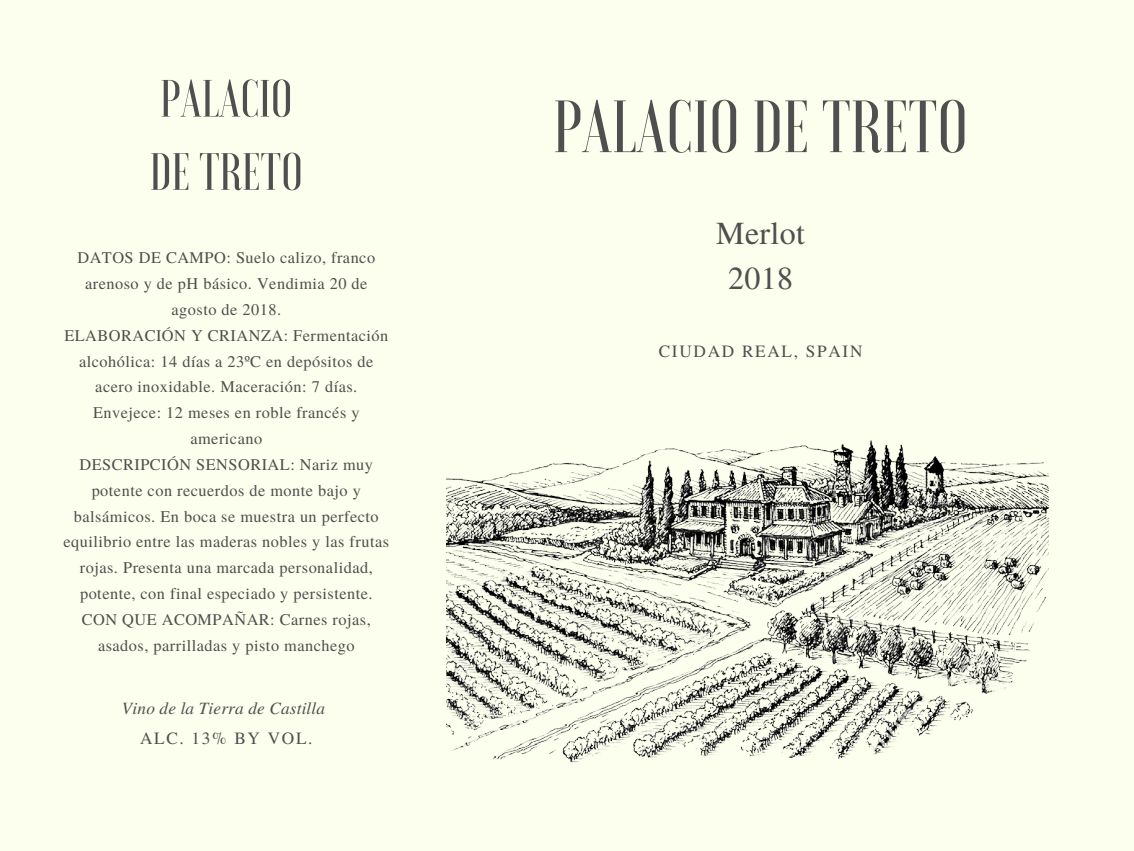
<style>
.page{position:relative;width:1134px;height:851px;background:#fff}
.page>*{position:absolute;margin:0;border:0;box-sizing:border-box;transform-origin:0 0}
.t1{font:500 73.8px "Voga";color:#4f4f4f}
.t2{font:500 52.4px/73.2px "Voga";color:#4f4f4f}
.t3{font:32px/45px "Te X Gyre Termes";letter-spacing:.01em;color:#4f4f4f;text-align:center}
.t4{font:17.2px "Te X Gyre Termes";letter-spacing:.1em;color:#4f4f4f}
.t5{font:italic 17.2px "Te X Gyre Termes";letter-spacing:.01em;color:#4f4f4f}
.t6{font:16.2px/25.8px "Te X Gyre Termes";letter-spacing:.03em;color:#4f4f4f;text-align:center}
</style>
<div class="page">
<div style="left:0;top:0;width:1134px;height:850px;background:#fcffed"></div>
<img style="left:447px;top:440px;width:601px;height:323px">
<p class="t2" style="left:150px;top:62px;width:155px">PALACIO<br>DE TRETO</p>
<p class="t6" style="left:77px;top:244px;width:299px">DATOS DE CAMPO: Suelo calizo, franco arenoso y de pH básico. Vendimia 20 de agosto de 2018.</p>
<h4 class="t6" style="left:64px;top:321px;width:325px">ELABORACIÓN Y CRIANZA: Fermentación alcohólica: 14 días a 23ºC en depósitos de acero inoxidable. Maceración: 7 días.<br>Envejece: 12 meses en roble francés y americano</h4>
<h1 class="t6" style="left:63px;top:450px;width:327px">DESCRIPCIÓN SENSORIAL: Nariz muy potente con recuerdos de monte bajo y balsámicos. En boca se muestra un perfecto equilibrio entre las maderas nobles y las frutas rojas. Presenta una marcada personalidad, potente, con final especiado y persistente.</h1>
<h3 class="t6" style="left:82px;top:605px;width:291px">CON QUE ACOMPAÑAR: Carnes rojas, asados, parrilladas y pisto manchego</h3>
<h4 class="t5" style="left:122px;top:695px;width:205px">Vino de la Tierra de Castilla</h4>
<p class="t4" style="left:140px;top:726px;width:174px">ALC. 13% BY VOL.</p>
<p class="t1" style="left:553px;top:90px;width:416px">PALACIO DE TRETO</p>
<p class="t3" style="left:716px;top:209px;width:90px">Merlot<br>2018</p>
<p class="t4" style="left:659px;top:338px;width:205px">CIUDAD REAL, SPAIN</p>
</div>
